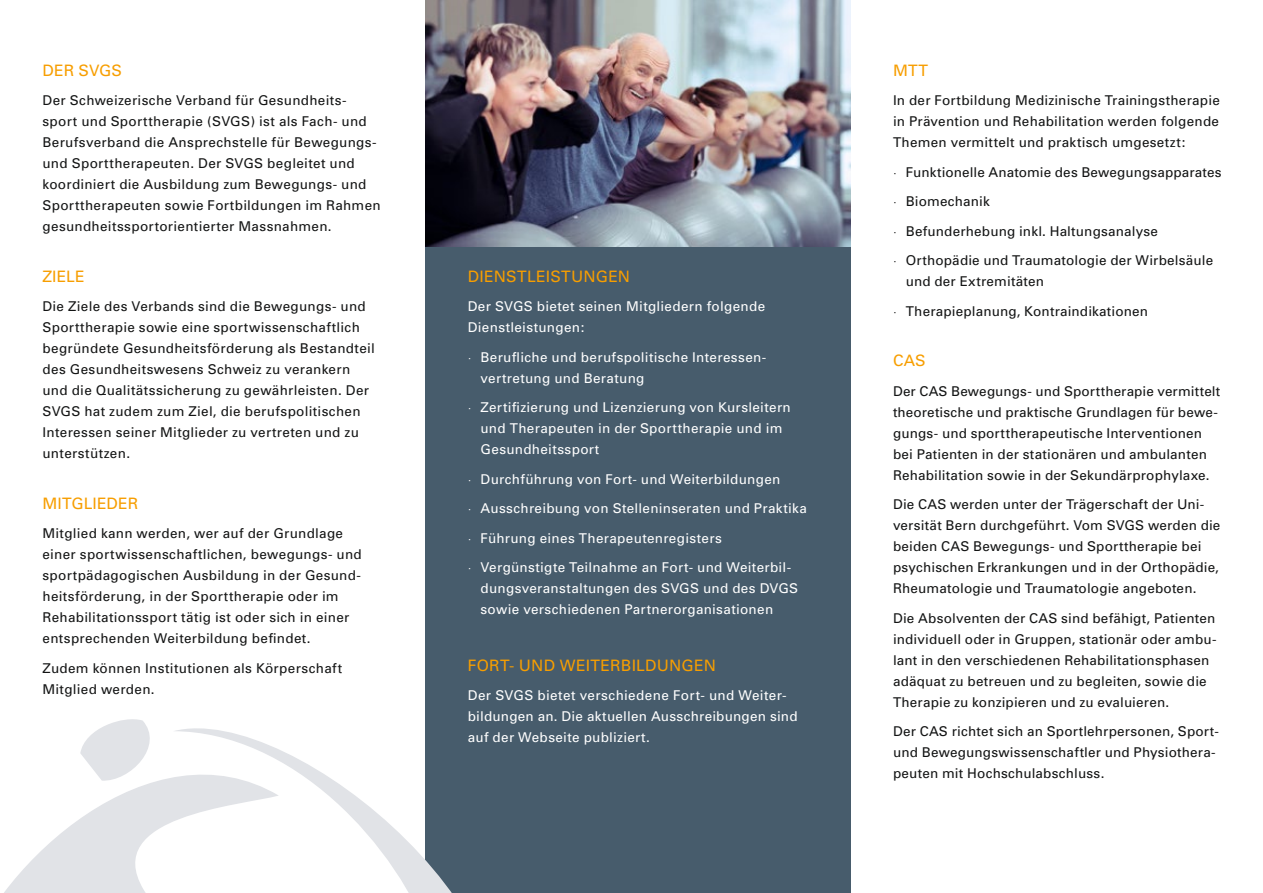
<style>
.page{position:relative;width:1263px;height:893px;background:#fff}
.page>*{position:absolute;margin:0;border:0;box-sizing:border-box;transform-origin:0 0}
.t1{font:15.75px "Univers";letter-spacing:.015em;color:#f79e00}
.t2{font:13.5px/21px "Univers";letter-spacing:.02em;color:#131414}
.t3{font:13.5px/21px "Univers";letter-spacing:.02em;color:#fff}
.s1{font-weight:300}
</style>
<div class="page">
<div style="left:425px;top:0;width:425px;height:893px;background:#475c6c"></div>
<img style="left:425px;top:0;width:425px;height:247px">
<svg style="left:4px;top:719px;width:448px;height:174px"></svg>
<p class="t1" style="left:43px;top:61px;width:81px">DER SVGS</p>
<p class="t2" style="left:43px;top:90px;width:340px">Der Schweizerische Verband für Gesundheits&shy;sport und Sporttherapie (SVGS) ist als Fach- und Berufsverband die Ansprechstelle für Bewegungs&shy;und Sporttherapeuten. Der SVGS begleitet und koordiniert die Ausbildung zum Bewegungs- und Sporttherapeuten sowie Fortbildungen im Rahmen gesundheitssportorientierter Massnahmen.</p>
<p class="t1" style="left:43px;top:267px;width:44px">ZIELE</p>
<p class="t2" style="left:43px;top:296px;width:334px">Die Ziele des Verbands sind die Bewegungs- und Sporttherapie sowie eine sportwissenschaftlich begründete Gesundheitsförderung als Bestandteil des Gesundheitswesens Schweiz zu verankern und die Qualitätssicherung zu gewährleisten. Der SVGS hat zudem zum Ziel, die berufspolitischen Interessen seiner Mitglieder zu vertreten und zu unterstützen.</p>
<p class="t1" style="left:43px;top:494px;width:97px">MITGLIEDER</p>
<p class="t2" style="left:43px;top:523px;width:321px">Mitglied kann werden, wer auf der Grundlage einer sportwissenschaftlichen, bewegungs- und sportpädagogischen Ausbildung in der Gesund&shy;heitsförderung, in der Sporttherapie oder im Rehabilitationssport tätig ist oder sich in einer entsprechenden Weiterbildung befindet.</p>
<p class="t2" style="left:43px;top:658px;width:301px">Zudem können Institutionen als Körperschaft<br>Mitglied werden.</p>
<p class="t1" style="left:468px;top:267px;width:164px">DIENSTLEISTUNGEN</p>
<p class="t3" style="left:468px;top:296px;width:299px">Der SVGS bietet seinen Mitgliedern folgende<br>Dienstleistungen:</p>
<p class="t3" style="left:480px;top:347px;width:287px;text-indent:-13px"><span class="s1">·</span> Berufliche und berufspolitische Interessen&shy;vertretung und Beratung</p>
<p class="t3" style="left:480px;top:397px;width:312px;text-indent:-13px"><span class="s1">·</span> Zertifizierung und Lizenzierung von Kursleitern und Therapeuten in der Sporttherapie und im<br>Gesundheitssport</p>
<p class="t3" style="left:468px;top:464px;width:341px;line-height:29.5px"><span class="s1">·</span> Durchführung von Fort- und Weiterbildungen<br><span class="s1">·</span> Ausschreibung von Stelleninseraten und Praktika <span class="s1">·</span> Führung eines Therapeutenregisters<br><span class="s1">·</span> Vergünstigte Teilnahme an Fort- und Weiterbil-</p>
<p class="t3" style="left:480px;top:578px;width:319px">dungsveranstaltungen des SVGS und des DVGS sowie verschiedenen Partnerorganisationen</p>
<p class="t1" style="left:468px;top:656px;width:250px">FORT- UND WEITERBILDUNGEN</p>
<p class="t3" style="left:468px;top:685px;width:331px">Der SVGS bietet verschiedene Fort- und Weiter&shy;bildungen an. Die aktuellen Ausschreibungen sind auf der Webseite publiziert.</p>
<p class="t1" style="left:893px;top:61px;width:37px">MTT</p>
<p class="t2" style="left:893px;top:90px;width:328px;text-align:justify">In der Fortbildung Medizinische Trainingstherapie in Prävention und Rehabilitation werden folgende Themen vermittelt und praktisch umgesetzt:</p>
<p class="t2" style="left:893px;top:157px;width:330px;line-height:29.5px"><span class="s1">·</span> Funktionelle Anatomie des Bewegungsapparates <span class="s1">·</span> Biomechanik<br><span class="s1">·</span> Befunderhebung inkl. Haltungsanalyse<br><span class="s1">·</span> Orthopädie und Traumatologie der Wirbelsäule</p>
<p class="t2" style="left:893px;top:267px;width:257px;line-height:29.5px;text-indent:13px">und der Extremitäten<br><span class="s1">·</span> Therapieplanung, Kontraindikationen</p>
<p class="t1" style="left:893px;top:351px;width:34px">CAS</p>
<p class="t2" style="left:893px;top:380px;width:329px">Der CAS Bewegungs- und Sporttherapie vermittelt theoretische und praktische Grundlagen für bewe&shy;gungs- und sporttherapeutische Interventionen bei Patienten in der stationären und ambulanten Rehabilitation sowie in der Sekundärprophylaxe.</p>
<p class="t2" style="left:893px;top:494px;width:329px">Die CAS werden unter der Trägerschaft der Uni&shy;versität Bern durchgeführt. Vom SVGS werden die beiden CAS Bewegungs- und Sporttherapie bei psychischen Erkrankungen und in der Orthopädie, Rheumatologie und Traumatologie angeboten.</p>
<p class="t2" style="left:893px;top:608px;width:325px">Die Absolventen der CAS sind befähigt, Patienten individuell oder in Gruppen, stationär oder ambu&shy;lant in den verschiedenen Rehabilitationsphasen adäquat zu betreuen und zu begleiten, sowie die Therapie zu konzipieren und zu evaluieren.</p>
<p class="t2" style="left:893px;top:721px;width:327px">Der CAS richtet sich an Sportlehrpersonen, Sport&shy;und Bewegungswissenschaftler und Physiothera&shy;peuten mit Hochschulabschluss.</p>
</div>
